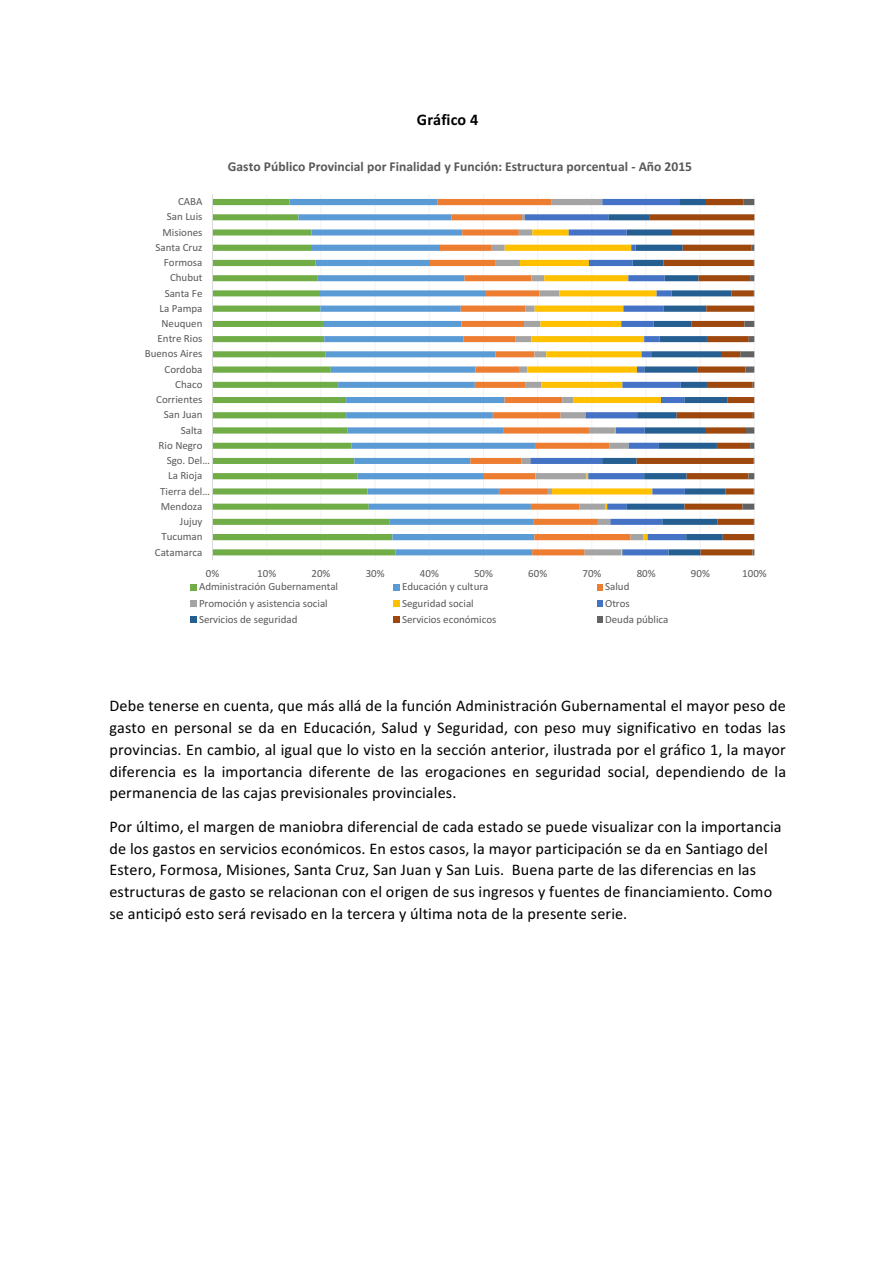
<style>
.page{position:relative;width:893px;height:1263px;background:#fff}
.page>*{position:absolute;margin:0;border:0;box-sizing:border-box;transform-origin:0 0}
.t1{font:16.2px/21.8px "Calibri";letter-spacing:.01em;color:#000;text-align:justify}
.t2{font:700 16.2px "Calibri";letter-spacing:.01em;color:#000}
.t3{font:700 13.5px "Calibri";color:#595959}
.t4{font:10.95px "Calibri";letter-spacing:-.005em;color:#595959}
</style>
<div class="page">
<hr style="left:266px;top:194px;width:1px;height:366px;background:#f2f2f2">
<hr style="left:320px;top:194px;width:1px;height:366px;background:#f2f2f2">
<hr style="left:375px;top:194px;width:1px;height:366px;background:#f2f2f2">
<hr style="left:429px;top:194px;width:1px;height:366px;background:#f2f2f2">
<hr style="left:483px;top:194px;width:1px;height:366px;background:#f2f2f2">
<hr style="left:537px;top:194px;width:1px;height:366px;background:#f2f2f2">
<hr style="left:591px;top:194px;width:1px;height:366px;background:#f2f2f2">
<hr style="left:645px;top:194px;width:1px;height:366px;background:#f2f2f2">
<hr style="left:700px;top:194px;width:1px;height:366px;background:#f2f2f2">
<hr style="left:754px;top:194px;width:1px;height:366px;background:#f2f2f2">
<svg style="left:213px;top:199px;width:76px;height:356px"></svg>
<svg style="left:289px;top:199px;width:141px;height:356px"></svg>
<svg style="left:430px;top:199px;width:62px;height:356px"></svg>
<svg style="left:492px;top:199px;width:33px;height:356px"></svg>
<svg style="left:505px;top:229px;width:20px;height:326px"></svg>
<svg style="left:525px;top:199px;width:77px;height:356px"></svg>
<svg style="left:602px;top:199px;width:35px;height:356px"></svg>
<svg style="left:637px;top:199px;width:117px;height:356px"></svg>
<hr style="left:212px;top:194px;width:1px;height:366px;background:#d9d9d9">
<svg style="left:191px;top:584px;width:6px;height:6px"></svg>
<svg style="left:394px;top:584px;width:6px;height:6px"></svg>
<svg style="left:597px;top:584px;width:5px;height:6px"></svg>
<svg style="left:191px;top:600px;width:6px;height:6px"></svg>
<svg style="left:394px;top:600px;width:6px;height:6px"></svg>
<svg style="left:597px;top:600px;width:5px;height:6px"></svg>
<svg style="left:191px;top:617px;width:6px;height:6px"></svg>
<svg style="left:394px;top:617px;width:6px;height:6px"></svg>
<svg style="left:597px;top:617px;width:5px;height:6px"></svg>
<p class="t2" style="left:417px;top:110px;width:63px">Gráfico 4</p>
<p class="t4" style="left:178px;top:195px;width:26px">CABA</p>
<p class="t4" style="left:167px;top:210px;width:37px">San Luis</p>
<p class="t4" style="left:163px;top:225px;width:41px">Misiones</p>
<p class="t4" style="left:155px;top:240px;width:48px">Santa Cruz</p>
<p class="t4" style="left:164px;top:256px;width:40px">Formosa</p>
<p class="t4" style="left:170px;top:271px;width:34px">Chubut</p>
<p class="t4" style="left:165px;top:286px;width:39px">Santa Fe</p>
<p class="t4" style="left:160px;top:301px;width:44px">La Pampa</p>
<p class="t4" style="left:162px;top:317px;width:42px">Neuquen</p>
<p class="t4" style="left:158px;top:332px;width:46px">Entre Rios</p>
<p class="t4" style="left:145px;top:347px;width:59px">Buenos Aires</p>
<p class="t4" style="left:165px;top:362px;width:39px">Cordoba</p>
<p class="t4" style="left:175px;top:377px;width:29px">Chaco</p>
<p class="t4" style="left:156px;top:393px;width:48px">Corrientes</p>
<p class="t4" style="left:164px;top:408px;width:40px">San Juan</p>
<p class="t4" style="left:181px;top:423px;width:23px">Salta</p>
<p class="t4" style="left:159px;top:438px;width:45px">Rio Negro</p>
<p class="t4" style="left:167px;top:454px;width:45px">Sgo. Del…</p>
<p class="t4" style="left:168px;top:469px;width:36px">La Rioja</p>
<p class="t4" style="left:160px;top:484px;width:51px">Tierra del…</p>
<p class="t4" style="left:161px;top:499px;width:43px">Mendoza</p>
<p class="t4" style="left:180px;top:515px;width:24px">Jujuy</p>
<p class="t4" style="left:161px;top:530px;width:43px">Tucuman</p>
<p class="t4" style="left:155px;top:545px;width:49px">Catamarca</p>
<p class="t3" style="left:228px;top:159px;width:466px">Gasto Público Provincial por Finalidad y Función: Estructura porcentual - Año 2015</p>
<p class="t4" style="left:206px;top:567px;width:15px">0%</p>
<p class="t4" style="left:257px;top:567px;width:20px">10%</p>
<p class="t4" style="left:311px;top:567px;width:20px">20%</p>
<p class="t4" style="left:366px;top:567px;width:20px">30%</p>
<p class="t4" style="left:420px;top:567px;width:20px">40%</p>
<p class="t4" style="left:474px;top:567px;width:20px">50%</p>
<p class="t4" style="left:528px;top:567px;width:20px">60%</p>
<p class="t4" style="left:582px;top:567px;width:20px">70%</p>
<p class="t4" style="left:637px;top:567px;width:20px">80%</p>
<p class="t4" style="left:691px;top:567px;width:20px">90%</p>
<p class="t4" style="left:742px;top:567px;width:26px">100%</p>
<p class="t4" style="left:199px;top:580px;width:141px">Administración Gubernamental</p>
<p class="t4" style="left:402px;top:580px;width:88px">Educación y cultura</p>
<p class="t4" style="left:605px;top:580px;width:26px">Salud</p>
<p class="t4" style="left:199px;top:596px;width:130px">Promoción y asistencia social</p>
<p class="t4" style="left:402px;top:596px;width:73px">Seguridad social</p>
<p class="t4" style="left:605px;top:596px;width:26px">Otros</p>
<p class="t4" style="left:199px;top:612px;width:100px">Servicios de seguridad</p>
<p class="t4" style="left:402px;top:612px;width:96px">Servicios económicos</p>
<p class="t4" style="left:605px;top:612px;width:65px">Deuda pública</p>
<p class="t1" style="left:109px;top:695px;width:678px">Debe tenerse en cuenta, que más allá de la función Administración Gubernamental el mayor peso de gasto en personal se da en Educación, Salud y Seguridad, con peso muy significativo en todas las provincias. En cambio, al igual que lo visto en la sección anterior, ilustrada por el gráfico 1, la mayor diferencia es la importancia diferente de las erogaciones en seguridad social, dependiendo de la permanencia de las cajas previsionales provinciales.</p>
<p class="t1" style="left:109px;top:816px;width:674px;text-align:left">Por último, el margen de maniobra diferencial de cada estado se puede visualizar con la importancia de los gastos en servicios económicos. En estos casos, la mayor participación se da en Santiago del Estero, Formosa, Misiones, Santa Cruz, San Juan y San Luis. Buena parte de las diferencias en las estructuras de gasto se relacionan con el origen de sus ingresos y fuentes de financiamiento. Como se anticipó esto será revisado en la tercera y última nota de la presente serie.</p>
</div>
